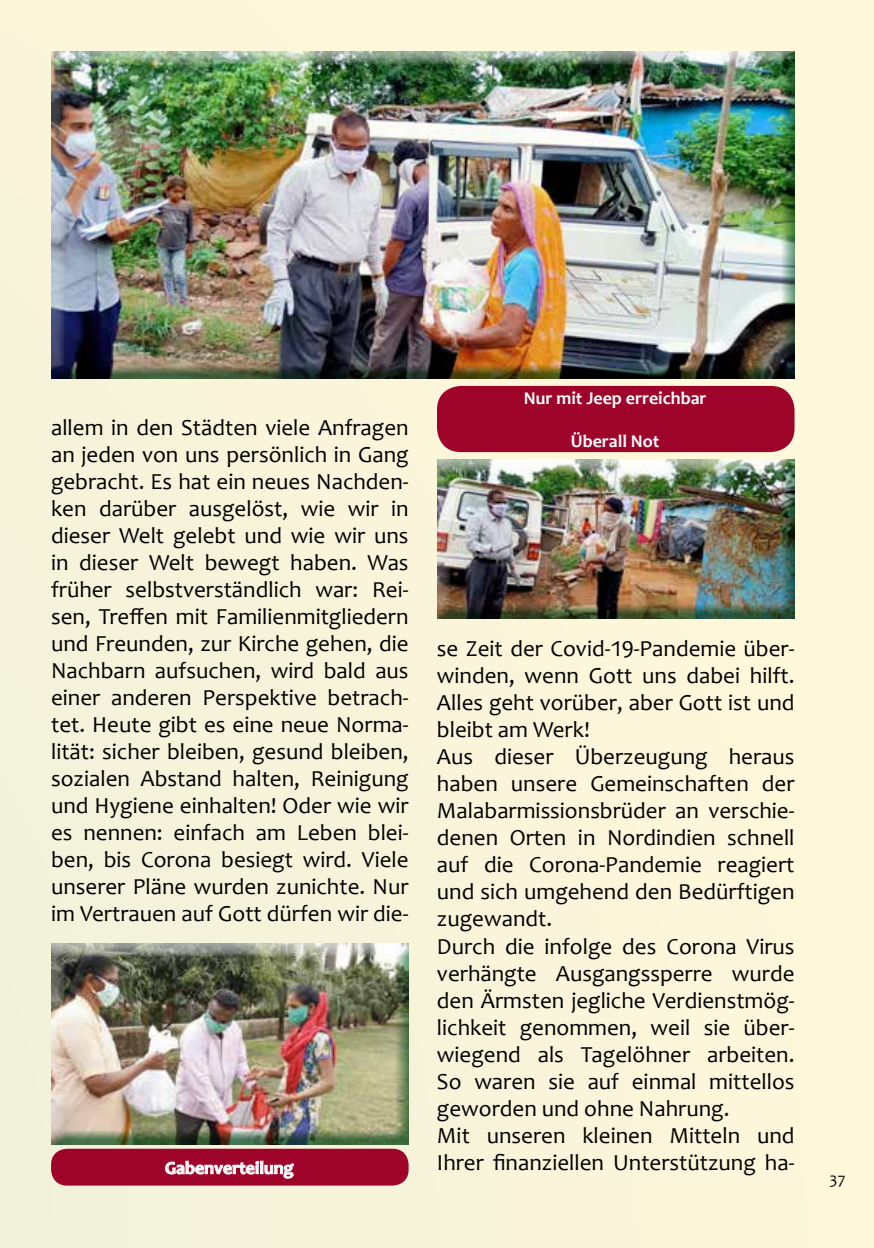
<style>
.page{position:relative;width:874px;height:1248px;background:#fff}
.page>*{position:absolute;margin:0;border:0;box-sizing:border-box;transform-origin:0 0}
.t1{font:23px/27px "Candara";color:#000;text-align:justify}
.t2{font:700 18px "Candara";color:#fff}
.t3{font:16px "Candara";color:#000}
</style>
<div class="page">
<div style="left:0;top:0;width:873px;height:1247px;background:#f9f4da"></div>
<div style="left:49px;top:51px;width:747px;height:330px;background:#1b6b36;opacity:.75"></div>
<div style="left:435px;top:459px;width:362px;height:171px;background:#1b6b36;opacity:.75"></div>
<div style="left:49px;top:943px;width:362px;height:204px;background:#1b6b36;opacity:.75"></div>
<div style="left:437px;top:386px;width:357px;height:66px;background:#9e032a;border-radius:24px"></div>
<div style="left:51px;top:1148px;width:357px;height:37px;background:#9e032a;border-radius:16px"></div>
<svg style="left:165px;top:1160px;width:129px;height:19px"></svg>
<p class="t1" style="left:51px;top:413px;width:359px">allem in den Städten viele Anfragen an jeden von uns persönlich in Gang gebracht. Es hat ein neues Nachden&shy;ken darüber ausgelöst, wie wir in dieser Welt gelebt und wie wir uns in dieser Welt bewegt haben. Was früher selbstverständlich war: Rei&shy;sen, Treffen mit Familienmitgliedern und Freunden, zur Kirche gehen, die Nachbarn aufsuchen, wird bald aus einer anderen Perspektive betrach&shy;tet. Heute gibt es eine neue Norma&shy;lität: sicher bleiben, gesund bleiben, sozialen Abstand halten, Reinigung und Hygiene einhalten! Oder wie wir es nennen: einfach am Leben blei&shy;ben, bis Corona besiegt wird. Viele unserer Pläne wurden zunichte. Nur im Vertrauen auf Gott dürfen wir die-</p>
<p class="t2" style="left:165px;top:1156px;width:130px">Gabenverteilung</p>
<p class="t2" style="left:523px;top:387px;width:184px">Nur mit Jeep erreichbar</p>
<p class="t2" style="left:570px;top:430px;width:90px">Überall Not</p>
<p class="t1" style="left:437px;top:635px;width:359px;text-align:left">se Zeit der Covid-19-Pandemie über&shy;winden, wenn Gott uns dabei hilft.<br>Alles geht vorüber, aber Gott ist und bleibt am Werk!<br>Aus dieser Überzeugung heraus haben unsere Gemeinschaften der<br>Malabarmissionsbrüder an verschie&shy;denen Orten in Nordindien schnell auf die Corona-Pandemie reagiert und sich umgehend den Bedürftigen zugewandt.<br>Durch die infolge des Corona Virus verhängte Ausgangssperre wurde den Ärmsten jegliche Verdienstmög&shy;lichkeit genommen, weil sie über&shy;wiegend als Tagelöhner arbeiten.<br>So waren sie auf einmal mittellos geworden und ohne Nahrung.<br>Mit unseren kleinen Mitteln und<br>Ihrer finanziellen Unterstützung ha-</p>
<p class="t3" style="left:829px;top:1170px;width:18px">37</p>
</div>
